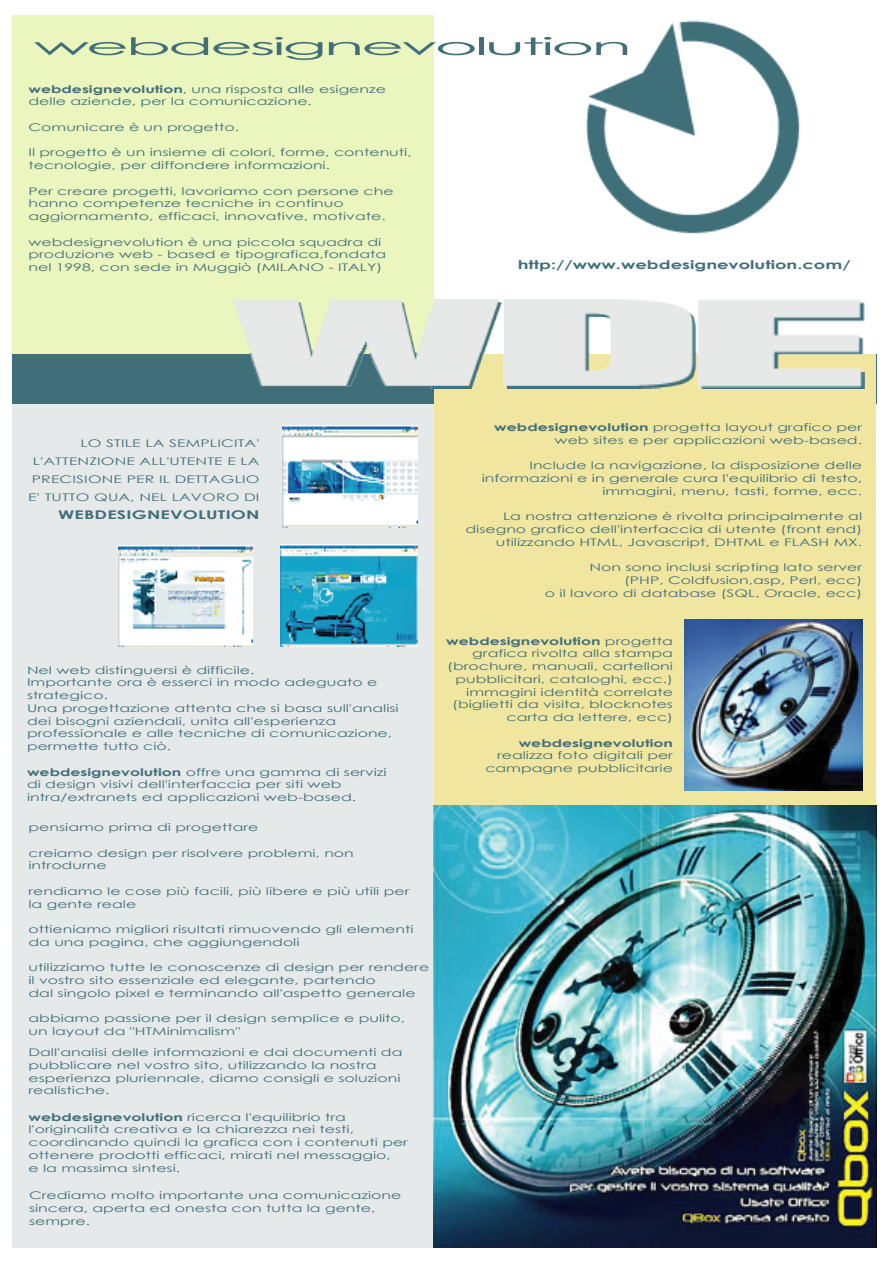
<style>
.page{position:relative;width:893px;height:1263px;background:#fff}
.page>*{position:absolute;margin:0;border:0;box-sizing:border-box;transform-origin:0 0}
.t1{font:24px "Century Gothic";letter-spacing:-.05em;color:#406f7a;scale:2.77 1}
.t2{font:700 12px "Century Gothic";color:#406f7a;scale:1.5 1}
.t3{font:10.5px/12.8px "Century Gothic";color:#406f7a;scale:1.5 1}
.t4{font:700 10.5px "Century Gothic";color:#406f7a;scale:1.5 1}
.s1{font-weight:700}
</style>
<div class="page">
<div style="left:12px;top:15px;width:421px;height:342px;background:#ebf5be"></div>
<div style="left:12px;top:368px;width:423px;height:880px;background:#e6e9e9"></div>
<div style="left:12px;top:354px;width:864px;height:50px;background:#406f7a"></div>
<div style="left:435px;top:354px;width:441px;height:894px;background:#f1e6a0"></div>
<img style="left:434px;top:805px;width:442px;height:443px">
<img style="left:684px;top:619px;width:178px;height:171px">
<img style="left:586px;top:20px;width:214px;height:214px">
<img style="left:280px;top:544px;width:137px;height:102px">
<img style="left:282px;top:426px;width:135px;height:102px">
<img style="left:118px;top:546px;width:134px;height:100px">
<img style="left:231px;top:297px;width:204px;height:57px">
<img style="left:434px;top:300px;width:430px;height:54px">
<img style="left:250px;top:354px;width:614px;height:34px">
<h1 class="t1" style="left:34px;top:30px;width:217px">webdesignevolution</h1>
<p class="t3" style="left:28px;top:82px;width:240px"><span class="s1">webdesignevolution</span>, una risposta alle esigenze delle aziende, per la comunicazione.</p>
<p class="t3" style="left:28px;top:121px;width:142px">Comunicare è un progetto.</p>
<p class="t3" style="left:28px;top:146px;width:257px">Il progetto è un insieme di colori, forme, contenuti, tecnologie, per diffondere informazioni.</p>
<p class="t3" style="left:28px;top:184px;width:245px">Per creare progetti, lavoriamo con persone che hanno competenze tecniche in continuo aggiornamento, efficaci, innovative, motivate.</p>
<p class="t3" style="left:28px;top:235px;width:240px">webdesignevolution è una piccola squadra di produzione web - based e tipografica,fondata nel 1998, con sede in Muggiò (MILANO - ITALY)</p>
<p class="t2" style="left:518px;top:255px;width:224px">http://www.webdesignevolution.com/</p>
<p class="t3" style="left:28px;top:434px;width:156px;line-height:18px;text-align:right">LO STILE LA SEMPLICITA'<br>L'ATTENZIONE ALL'UTENTE E LA<br>PRECISIONE PER IL DETTAGLIO<br>E' TUTTO QUA, NEL LAVORO DI</p>
<p class="t2" style="left:58px;top:506px;width:136px">WEBDESIGNEVOLUTION</p>
<p class="t3" style="left:27px;top:663px;width:249px">Nel web distinguersi è difficile.<br>Importante ora è esserci in modo adeguato e strategico.<br>Una progettazione attenta che si basa sull'analisi dei bisogni aziendali, unita all'esperienza professionale e alle tecniche di comunicazione, permette tutto ciò.</p>
<p class="t3" style="left:27px;top:765px;width:241px"><span class="s1">webdesignevolution</span> offre una gamma di servizi di design visivi dell'interfaccia per siti web intra/extranets ed applicazioni web-based.</p>
<p class="t3" style="left:28px;top:821px;width:155px">pensiamo prima di progettare</p>
<p class="t3" style="left:28px;top:846px;width:218px">creiamo design per risolvere problemi, non introdurne</p>
<p class="t3" style="left:28px;top:884px;width:255px">rendiamo le cose più facili, più libere e più utili per la gente reale</p>
<p class="t3" style="left:28px;top:923px;width:258px">ottieniamo migliori risultati rimuovendo gli elementi da una pagina, che aggiungendoli</p>
<p class="t3" style="left:28px;top:961px;width:269px">utilizziamo tutte le conoscenze di design per rendere il vostro sito essenziale ed elegante, partendo<br>dal singolo pixel e terminando all'aspetto generale</p>
<p class="t3" style="left:28px;top:1012px;width:253px">abbiamo passione per il design semplice e pulito, un layout da "HTMinimalism"</p>
<p class="t3" style="left:28px;top:1046px;width:251px">Dall'analisi delle informazioni e dai documenti da pubblicare nel vostro sito, utilizzando la nostra esperienza pluriennale, diamo consigli e soluzioni realistiche.</p>
<p class="t3" style="left:28px;top:1110px;width:255px"><span class="s1">webdesignevolution</span> ricerca l'equilibrio tra l'originalità creativa e la chiarezza nei testi, coordinando quindi la grafica con i contenuti per ottenere prodotti efficaci, mirati nel messaggio,<br>e la massima sintesi.</p>
<p class="t3" style="left:29px;top:1189px;width:250px">Crediamo molto importante una comunicazione sincera, aperta ed onesta con tutta la gente, sempre.</p>
<p class="t3" style="left:494px;top:421px;width:247px;text-align:right"><span class="s1">webdesignevolution</span> progetta layout grafico per web sites e per applicazioni web-based.</p>
<p class="t3" style="left:482px;top:459px;width:255px;text-align:right">Include la navigazione, la disposizione delle informazioni e in generale cura l'equilibrio di testo, immagini, menu, tasti, forme, ecc.</p>
<p class="t3" style="left:465px;top:510px;width:266px;text-align:right">La nostra attenzione è rivolta principalmente al disegno grafico dell'interfaccia di utente (front end) utilizzando HTML, Javascript, DHTML e FLASH MX.</p>
<p class="t3" style="left:545px;top:561px;width:213px;text-align:right">Non sono inclusi scripting lato server<br>(PHP, Coldfusion,asp, Perl, ecc)<br>o il lavoro di database (SQL, Oracle, ecc)</p>
<p class="t3" style="left:446px;top:634px;width:153px;text-align:right"><span class="s1">webdesignevolution</span> progetta grafica rivolta alla stampa (brochure, manuali, cartelloni pubblicitari, cataloghi, ecc.) immagini identità correlate (biglietti da visita, blocknotes carta da lettere, ecc)</p>
<p class="t4" style="left:519px;top:735px;width:104px">webdesignevolution</p>
<p class="t3" style="left:485px;top:749px;width:127px;text-align:right">realizza foto digitali per campagne pubblicitarie</p>
</div>
